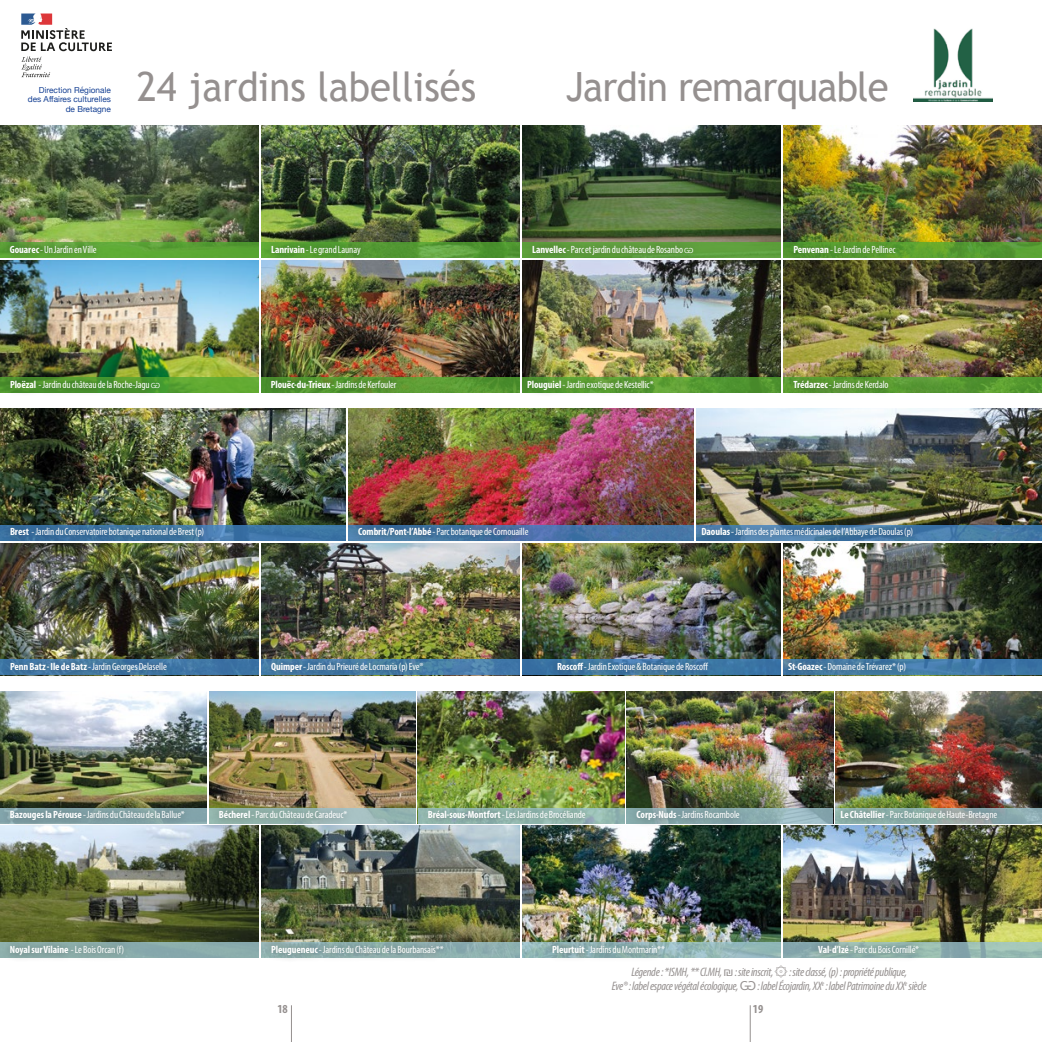
<style>
.page{position:relative;width:1042px;height:1042px;background:#fff}
.page>*{position:absolute;margin:0;border:0;box-sizing:border-box;transform-origin:0 0}
.t1{font:40.25px "Trebuchet MS";color:#95908f;scale:.95 1}
.t2{font:40.25px "Trebuchet MS";letter-spacing:-.02em;color:#95908f;scale:.95 1}
.t3{font:italic condensed 12.25px/14px "Myriad Pro";letter-spacing:-.025em;color:#95908f;text-align:center}
.t4{font:700 condensed 12.25px "Myriad Pro";color:#95908f}
.t5{font:condensed 10.5px "Myriad Pro";letter-spacing:-.01em;color:#fff}
.t6{font:700 condensed 10.5px "Myriad Pro";letter-spacing:-.005em;color:#fff}
.t7{font:8.22px/9.8px "Helvetica Neue";color:#164194;text-align:right}
.s1{font-weight:700}
.s2{font-family:"Arial";font-stretch:normal;font-size:7px}
.s3{font-weight:400}
.s4{font-family:"Arial";font-style:normal;font-stretch:normal}
.s5{font-family:"Arial";font-weight:700;font-style:normal;font-stretch:normal}
</style>
<div class="page">
<hr style="left:750px;top:1005px;width:1px;height:37px;background:#95908f">
<hr style="left:291px;top:1005px;width:1px;height:37px;background:#95908f">
<img style="left:835px;top:691px;width:207px;height:117px">
<img style="left:418px;top:691px;width:206px;height:117px">
<img style="left:627px;top:691px;width:206px;height:117px">
<img style="left:261px;top:126px;width:259px;height:117px">
<img style="left:522px;top:260px;width:259px;height:117px">
<img style="left:348px;top:408px;width:345px;height:117px">
<img style="left:696px;top:408px;width:346px;height:117px">
<img style="left:0;top:543px;width:258px;height:117px">
<img style="left:522px;top:126px;width:259px;height:117px">
<img style="left:783px;top:260px;width:259px;height:117px">
<img style="left:261px;top:260px;width:258px;height:117px">
<img style="left:783px;top:126px;width:259px;height:117px">
<svg style="left:21px;top:57px;width:29px;height:20px"></svg>
<svg style="left:21px;top:14px;width:91px;height:37px"></svg>
<img style="left:0;top:126px;width:258px;height:117px">
<img style="left:783px;top:543px;width:259px;height:117px">
<img style="left:261px;top:543px;width:259px;height:117px">
<img style="left:522px;top:543px;width:259px;height:117px">
<img style="left:0;top:408px;width:345px;height:117px">
<img style="left:0;top:826px;width:258px;height:116px">
<img style="left:783px;top:826px;width:259px;height:116px">
<img style="left:0;top:691px;width:206px;height:117px">
<img style="left:261px;top:826px;width:259px;height:116px">
<img style="left:522px;top:826px;width:259px;height:116px">
<img style="left:0;top:260px;width:258px;height:117px">
<img style="left:209px;top:691px;width:206px;height:117px">
<img style="left:914px;top:28px;width:78px;height:73px">
<svg style="left:0;top:243px;width:258px;height:15px;background:#5aa534"></svg>
<div style="left:1px;top:237px;width:104px;height:26px;background:#1d1d1b;opacity:.5"></div>
<svg style="left:0;top:525px;width:345px;height:15px;background:#3e76a7"></svg>
<div style="left:2px;top:519px;width:211px;height:27px;background:#1d1d1b;opacity:.5"></div>
<svg style="left:261px;top:377px;width:257px;height:15px;background:#589932"></svg>
<div style="left:262px;top:371px;width:143px;height:26px;background:#1d1d1b;opacity:.5"></div>
<svg style="left:261px;top:243px;width:259px;height:15px;background:#579b38"></svg>
<div style="left:262px;top:237px;width:107px;height:27px;background:#1d1d1b;opacity:.5"></div>
<svg style="left:348px;top:525px;width:345px;height:15px;background:#4775a8"></svg>
<div style="left:349px;top:519px;width:188px;height:27px;background:#1d1d1b;opacity:.5"></div>
<div style="left:522px;top:243px;width:259px;height:15px;background:#5fa13e"></div>
<div style="left:523px;top:237px;width:179px;height:26px;background:#1d1d1b;opacity:.5"></div>
<svg style="left:783px;top:243px;width:259px;height:15px;background:#599e31"></svg>
<div style="left:784px;top:237px;width:119px;height:26px;background:#1d1d1b;opacity:.5"></div>
<svg style="left:0;top:377px;width:258px;height:15px"></svg>
<div style="left:2px;top:371px;width:167px;height:27px;background:#1d1d1b;opacity:.5"></div>
<div style="left:0;top:660px;width:258px;height:15px;background:#3d73a4"></div>
<div style="left:2px;top:654px;width:173px;height:27px;background:#1d1d1b;opacity:.5"></div>
<svg style="left:261px;top:660px;width:259px;height:15px"></svg>
<div style="left:262px;top:654px;width:170px;height:26px;background:#1d1d1b;opacity:.5"></div>
<div style="left:522px;top:660px;width:259px;height:15px;background:#3973a4"></div>
<div style="left:548px;top:654px;width:169px;height:26px;background:#1d1d1b;opacity:.5"></div>
<svg style="left:914px;top:660px;width:128px;height:15px;background:#3f78a8"></svg>
<div style="left:780px;top:654px;width:134px;height:26px;background:#1d1d1b;opacity:.5"></div>
<svg style="left:921px;top:525px;width:121px;height:15px;background:#457ca8"></svg>
<div style="left:693px;top:519px;width:228px;height:27px;background:#1d1d1b;opacity:.5"></div>
<svg style="left:783px;top:377px;width:259px;height:15px;background:#579831"></svg>
<div style="left:785px;top:371px;width:112px;height:26px;background:#1d1d1b;opacity:.5"></div>
<svg style="left:662px;top:377px;width:119px;height:15px;background:#549831"></svg>
<div style="left:518px;top:371px;width:144px;height:27px;background:#1d1d1b;opacity:.5"></div>
<div style="left:0;top:808px;width:206px;height:15px;background:#82a4ab"></div>
<div style="left:1px;top:802px;width:192px;height:27px;background:#1d1d1b;opacity:.5"></div>
<div style="left:261px;top:942px;width:259px;height:15px;background:#8eb0b0"></div>
<div style="left:262px;top:936px;width:189px;height:27px;background:#1d1d1b;opacity:.5"></div>
<div style="left:0;top:942px;width:258px;height:15px;background:#89abac"></div>
<div style="left:1px;top:936px;width:132px;height:27px;background:#1d1d1b;opacity:.5"></div>
<svg style="left:209px;top:808px;width:206px;height:15px"></svg>
<div style="left:210px;top:802px;width:146px;height:26px;background:#1d1d1b;opacity:.5"></div>
<svg style="left:418px;top:808px;width:206px;height:15px"></svg>
<div style="left:419px;top:802px;width:175px;height:26px;background:#1d1d1b;opacity:.5"></div>
<svg style="left:627px;top:808px;width:205px;height:15px"></svg>
<div style="left:628px;top:802px;width:120px;height:26px;background:#1d1d1b;opacity:.5"></div>
<svg style="left:1005px;top:808px;width:37px;height:15px"></svg>
<div style="left:832px;top:802px;width:173px;height:27px;background:#1d1d1b;opacity:.5"></div>
<svg style="left:783px;top:942px;width:259px;height:15px;background:#93b5b1"></svg>
<div style="left:810px;top:936px;width:117px;height:26px;background:#1d1d1b;opacity:.5"></div>
<svg style="left:522px;top:942px;width:259px;height:15px;background:#94b9ba"></svg>
<div style="left:543px;top:936px;width:130px;height:26px;background:#1d1d1b;opacity:.5"></div>
<p class="t7" style="left:28px;top:85px;width:85px">Direction Régionale des Affaires culturelles de Bretagne</p>
<h1 class="t1" style="left:137px;top:63px;width:359px">24 jardins labellisés</h1>
<h1 class="t2" style="left:566px;top:63px;width:341px">Jardin remarquable</h1>
<p class="t5" style="left:10px;top:243px;width:88px"><span class="s1">Gouarec</span> - Un Jardin en Ville</p>
<p class="t5" style="left:271px;top:243px;width:91px"><span class="s1">Lanrivain</span> - Le grand Launay</p>
<p class="t5" style="left:532px;top:243px;width:163px"><span class="s1">Lanvellec</span> - Parc et jardin du château de Rosanbo <span class="s2">Ѡ</span></p>
<p class="t5" style="left:793px;top:243px;width:104px"><span class="s1">Penvenan</span> - Le Jardin de Pellinec</p>
<p class="t5" style="left:10px;top:378px;width:152px"><span class="s1">Ploëzal</span> - Jardin du château de la Roche-Jagu <span class="s2">Ѡ</span></p>
<p class="t5" style="left:10px;top:525px;width:196px"><span class="s1">Brest</span> - Jardin du Conservatoire botanique national de Brest (p)</p>
<p class="t5" style="left:271px;top:378px;width:127px"><span class="s1">Plouëc-du-Trieux</span> - Jardins de Kerfouler</p>
<p class="t5" style="left:527px;top:378px;width:128px"><span class="s1">Plouguiel</span> - Jardin exotique de Kestellic*</p>
<p class="t5" style="left:793px;top:378px;width:97px"><span class="s1">Trédarzec</span> - Jardins de Kerdalo</p>
<p class="t5" style="left:358px;top:525px;width:172px"><span class="s1">Combrit/Pont-l’Abbé</span> - Parc botanique de Cornouaille</p>
<p class="t5" style="left:701px;top:525px;width:213px"><span class="s1">Daoulas</span> - Jardins des plantes médicinales de l’Abbaye de Daoulas (p)</p>
<p class="t5" style="left:10px;top:660px;width:158px"><span class="s1">Penn Batz - Ile de Batz</span> - Jardin Georges Delaselle</p>
<p class="t5" style="left:271px;top:660px;width:154px"><span class="s1">Quimper</span> - Jardin du Prieuré de Locmaria (p) Eve®</p>
<p class="t5" style="left:557px;top:660px;width:153px"><span class="s1">Roscoff</span> - Jardin Exotique &amp; Botanique de Roscoff</p>
<p class="t5" style="left:788px;top:660px;width:119px"><span class="s1">St-Goazec</span> - Domaine de Trévarez* (p)</p>
<p class="t5" style="left:10px;top:808px;width:176px"><span class="s1">Bazouges la Pérouse</span> - Jardins du Château de la Ballue*</p>
<p class="t5" style="left:219px;top:808px;width:130px"><span class="s1">Bécherel</span> - Parc du Château de Caradeuc*</p>
<p class="t5" style="left:428px;top:808px;width:159px"><span class="s1">Bréal-sous-Montfort</span> - Les Jardins de Brocéliande</p>
<p class="t5" style="left:636px;top:808px;width:105px"><span class="s1">Corps-Nuds</span> - Jardins Rocambole</p>
<p class="t5" style="left:840px;top:808px;width:158px"><span class="s1">Le Châtellier</span> - Parc Botanique de Haute-Bretagne</p>
<p class="t6" style="left:10px;top:942px;width:116px">Noyal sur Vilaine <span class="s3">- Le Bois Orcan (f)</span></p>
<p class="t5" style="left:271px;top:943px;width:174px"><span class="s1">Pleugueneuc</span> - Jardins du Château de la Bourbansais**</p>
<p class="t5" style="left:552px;top:943px;width:114px"><span class="s1">Pleurtuit</span> - Jardins du Montmarin**</p>
<p class="t5" style="left:818px;top:943px;width:102px"><span class="s1">Val-d’Izé</span> - Parc du Bois Cornillé*</p>
<p class="t3" style="left:612px;top:964px;width:316px">Légende : *ISMH, ** Cl.MH, <span class="s4">₪</span> : site inscrit, <span class="s5">۞</span> : site classé, (p) : propriété publique,<br>Eve® : label espace végétal écologique, <span class="s4">Ѡ</span> : label Écojardin, XX<sup>e</sup> : label Patrimoine du XX<sup>e</sup> siècle</p>
<p class="t4" style="left:277px;top:1001px;width:12px">18</p>
<p class="t4" style="left:753px;top:1001px;width:12px">19</p>
</div>
